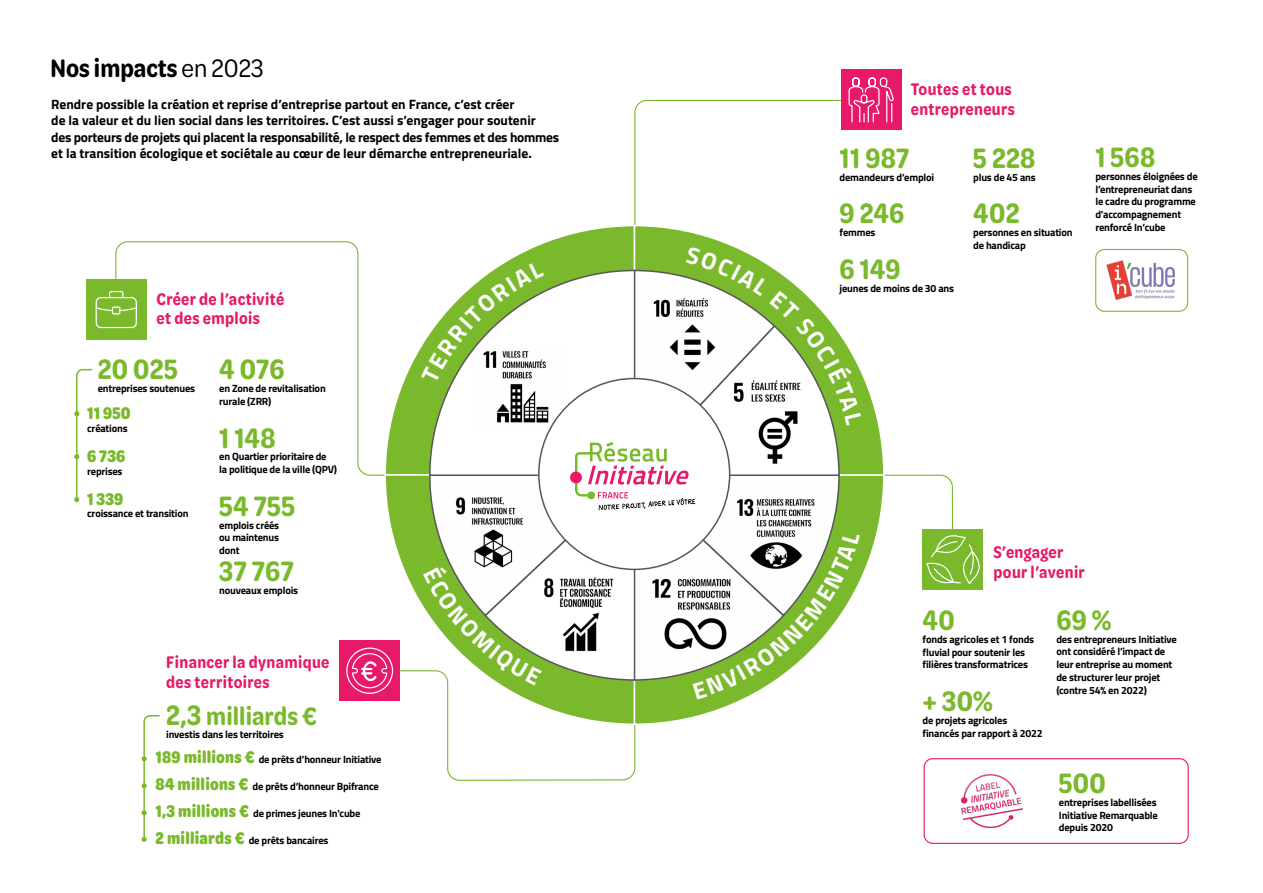
<style>
.page{position:relative;width:1263px;height:893px;background:#fff}
.page>*{position:absolute;margin:0;border:0;box-sizing:border-box;transform-origin:0 0}
.t1{font:600 30px "Omnes Cond";letter-spacing:.01em;color:#7ab92c}
.t2{font:600 27px "Omnes Cond";color:#000}
.t3{font:600 27px "Omnes Cond";color:#7ab92c}
.t4{font:600 18px/19.5px "Omnes Cond";letter-spacing:.02em;color:#e71968}
.t5{font:700 18px "Omnes Cond";letter-spacing:.01em;color:#7ab92c}
.t6{font:700 13.5px/16.5px "Titillium";color:#000}
.t7{font:700 10.5px/12.8px "Titillium";letter-spacing:-.02em;color:#000}
.s1{font-weight:400}
.s2{font-size:30px}
.s3{font-family:"Omnes Cond";font-size:18px;color:#7ab92c}
</style>
<div class="page">
<svg style="left:447px;top:726px;width:189px;height:55px"></svg>
<svg style="left:115px;top:241px;width:269px;height:235px"></svg>
<div style="left:922px;top:529px;width:61px;height:61px;background:#7ab92c"></div>
<img style="left:1096px;top:249px;width:92px;height:62px">
<div style="left:1095px;top:249px;width:93px;height:63px;border:1px solid #7ab92c;border-radius:9px"></div>
<img style="left:962px;top:775px;width:60px;height:53px">
<div style="left:924px;top:758px;width:265px;height:86px;border:1px solid #e71968;border-radius:9px"></div>
<div style="left:86px;top:280px;width:61px;height:60px;background:#7ab92c"></div>
<svg style="left:95px;top:290px;width:42px;height:39px"></svg>
<div style="left:339px;top:640px;width:61px;height:61px;background:#e71968"></div>
<svg style="left:346px;top:647px;width:38px;height:47px"></svg>
<svg style="left:74px;top:368px;width:19px;height:134px"></svg>
<svg style="left:142px;top:715px;width:18px;height:127px"></svg>
<svg style="left:385px;top:348px;width:36px;height:125px"></svg>
<svg style="left:384px;top:473px;width:249px;height:253px"></svg>
<svg style="left:633px;top:699px;width:109px;height:27px"></svg>
<svg style="left:421px;top:69px;width:559px;height:630px"></svg>
<h2 class="t2" style="left:51px;top:50px;width:215px">Nos impacts <span class="s1">en 2023</span></h2>
<p class="t6" style="left:51px;top:95px;width:509px">Rendre possible la création et reprise d’entreprise partout en France, c’est créer<br>de la valeur et du lien social dans les territoires. C’est aussi s’engager pour soutenir des porteurs de projets qui placent la responsabilité, le respect des femmes et des hommes et la transition écologique et sociétale au cœur de leur démarche entrepreneuriale.</p>
<h3 class="t4" style="left:157px;top:288px;width:129px">Créer de l’activité et des emplois</h3>
<h1 class="t1" style="left:98px;top:349px;width:81px">20 025</h1>
<p class="t7" style="left:98px;top:382px;width:99px">entreprises soutenues</p>
<h3 class="t5" style="left:87px;top:401px;width:45px">11 950</h3>
<p class="t7" style="left:87px;top:421px;width:42px">créations</p>
<h3 class="t5" style="left:87px;top:444px;width:40px">6 736</h3>
<p class="t7" style="left:87px;top:464px;width:37px">reprises</p>
<h3 class="t5" style="left:87px;top:486px;width:38px">1 339</h3>
<p class="t7" style="left:87px;top:507px;width:103px">croissance et transition</p>
<h1 class="t1" style="left:219px;top:349px;width:67px">4 076</h1>
<p class="t7" style="left:219px;top:382px;width:108px">en Zone de revitalisation rurale (ZRR)</p>
<h1 class="t1" style="left:219px;top:418px;width:58px">1 148</h1>
<p class="t7" style="left:219px;top:450px;width:119px">en Quartier prioritaire de la politique de la ville (QPV)</p>
<h1 class="t1" style="left:219px;top:486px;width:77px">54 755</h1>
<p class="t7" style="left:219px;top:518px;width:62px;text-align:justify">emplois créés ou maintenus dont</p>
<h1 class="t1" style="left:219px;top:551px;width:76px">37 767</h1>
<p class="t7" style="left:219px;top:583px;width:80px">nouveaux emplois</p>
<h3 class="t4" style="left:166px;top:652px;width:165px">Financer la dynamique des territoires</h3>
<h2 class="t3" style="left:166px;top:698px;width:152px"><span class="s2">2,3</span> milliards €</h2>
<p class="t7" style="left:166px;top:727px;width:119px">investis dans les territoires</p>
<p class="t7" style="left:156px;top:753px;width:227px"><span class="s3">189 millions €</span> de prêts d’honneur Initiative</p>
<p class="t7" style="left:156px;top:780px;width:225px"><span class="s3">84 millions €</span> de prêts d’honneur Bpifrance</p>
<p class="t7" style="left:156px;top:807px;width:206px"><span class="s3">1,3 millions €</span> de primes jeunes In'cube</p>
<p class="t7" style="left:156px;top:834px;width:174px"><span class="s3">2 milliards €</span> de prêts bancaires</p>
<h3 class="t4" style="left:911px;top:79px;width:106px">Toutes et tous entrepreneurs</h3>
<h1 class="t1" style="left:973px;top:138px;width:64px">5 228</h1>
<p class="t7" style="left:973px;top:170px;width:64px">plus de 45 ans</p>
<h1 class="t1" style="left:973px;top:193px;width:48px">402</h1>
<p class="t7" style="left:973px;top:226px;width:101px">personnes en situation de handicap</p>
<h1 class="t1" style="left:839px;top:138px;width:71px">11 987</h1>
<p class="t7" style="left:839px;top:170px;width:96px">demandeurs d’emploi</p>
<h1 class="t1" style="left:839px;top:193px;width:66px">9 246</h1>
<p class="t7" style="left:839px;top:226px;width:37px">femmes</p>
<h1 class="t1" style="left:839px;top:249px;width:63px">6 149</h1>
<p class="t7" style="left:839px;top:281px;width:116px">jeunes de moins de 30 ans</p>
<h1 class="t1" style="left:1095px;top:137px;width:61px">1 568</h1>
<p class="t7" style="left:1095px;top:169px;width:104px">personnes éloignées de l’entrepreneuriat dans le cadre du programme d’accompagnement renforcé In’cube</p>
<h3 class="t4" style="left:993px;top:542px;width:93px">S’engager pour l’avenir</h3>
<h1 class="t1" style="left:922px;top:600px;width:34px">40</h1>
<p class="t7" style="left:922px;top:632px;width:113px">fonds agricoles et 1 fonds fluvial pour soutenir les filières transformatrices</p>
<h1 class="t1" style="left:922px;top:681px;width:72px">+ 30%</h1>
<p class="t7" style="left:922px;top:713px;width:122px">de projets agricoles financés par rapport à 2022</p>
<h1 class="t1" style="left:1056px;top:600px;width:57px">69 %</h1>
<p class="t7" style="left:1056px;top:632px;width:122px">des entrepreneurs Initiative ont considéré l’impact de leur entreprise au moment de structurer leur projet (contre 54% en 2022)</p>
<h1 class="t1" style="left:1059px;top:763px;width:48px">500</h1>
<p class="t7" style="left:1059px;top:795px;width:100px;text-align:justify">entreprises labellisées Initiative Remarquable depuis 2020</p>
</div>
